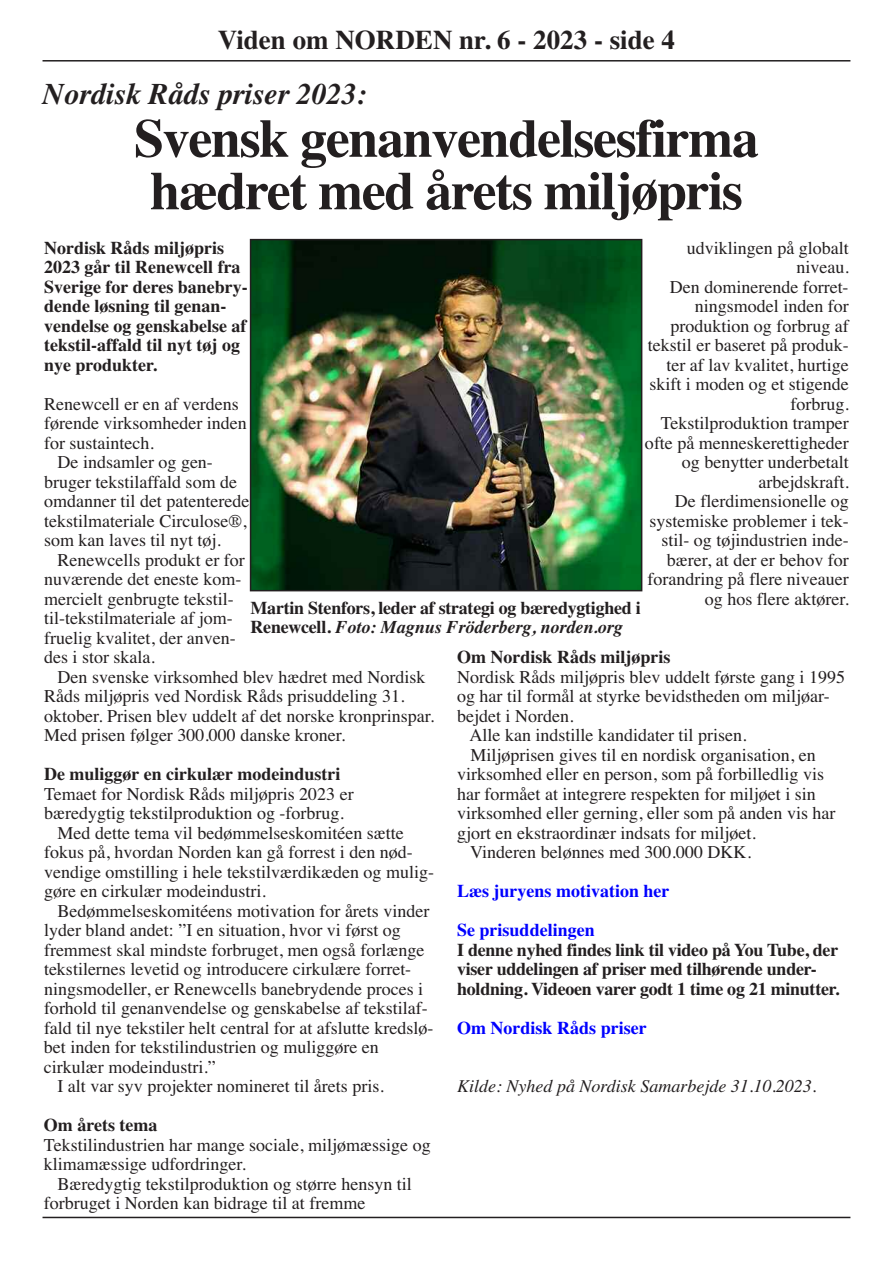
<style>
.page{position:relative;width:893px;height:1263px;background:#fff}
.page>*{position:absolute;margin:0;border:0;box-sizing:border-box;transform-origin:0 0}
.t1{font:700 54px/52.5px "Times";letter-spacing:-.025em;color:#231f20}
.t2{font:italic 700 30px "Times";color:#231f20}
.t3{font:700 27px "Times";color:#231f20}
.t4{font:18px/19.5px "Times";color:#231f20}
.t5{font:700 18px/19.5px "Times";color:#231f20}
.t6{font:700 18px/39px "Times";color:#00f}
.t7{font:italic 18px "Times";color:#231f20}
.s1{font-style:italic}
</style>
<div class="page">
<hr style="left:43px;top:60px;width:807px;height:2px;background:#231f20">
<img style="left:253px;top:242px;width:386px;height:346px">
<div style="left:250px;top:239px;width:392px;height:352px;border:2px solid #231f20"></div>
<hr style="left:43px;top:1217px;width:807px;height:1px;background:#231f20">
<h3 class="t3" style="left:218px;top:24px;width:459px">Viden om NORDEN nr. 6 - 2023 - side 4</h3>
<h2 class="t2" style="left:43px;top:76px;width:326px">Nordisk Råds priser 2023:</h2>
<h1 class="t1" style="left:134px;top:112px;width:626px">Svensk genanvendelsesfirma hædret med årets miljøpris</h1>
<p class="t5" style="left:44px;top:238px;width:205px">Nordisk Råds miljøpris<br>2023 går til Renewcell fra<br>Sverige for deres banebry&shy;dende løsning til genan&shy;vendelse og genskabelse af tekstil-affald til nyt tøj og nye produkter.</p>
<p class="t4" style="left:44px;top:394px;width:196px">Renewcell er en af verdens</p>
<p class="t4" style="left:44px;top:413px;width:204px">førende virksomheder inden</p>
<p class="t4" style="left:44px;top:433px;width:111px">for sustaintech.</p>
<p class="t4" style="left:58px;top:452px;width:157px">De indsamler og gen-</p>
<p class="t4" style="left:44px;top:472px;width:195px">bruger tekstilaffald som de</p>
<p class="t4" style="left:44px;top:491px;width:207px">omdanner til det patenterede</p>
<p class="t4" style="left:44px;top:511px;width:204px">tekstilmateriale Circulose®,</p>
<p class="t4" style="left:44px;top:530px;width:178px">som kan laves til nyt tøj.</p>
<p class="t4" style="left:58px;top:550px;width:189px">Renewcells produkt er for</p>
<p class="t4" style="left:44px;top:569px;width:199px">nuværende det eneste kom-</p>
<p class="t4" style="left:44px;top:589px;width:191px">mercielt genbrugte tekstil-</p>
<p class="t4" style="left:44px;top:608px;width:190px">til-tekstilmateriale af jom-</p>
<p class="t4" style="left:44px;top:628px;width:193px">fruelig kvalitet, der anven-</p>
<p class="t4" style="left:44px;top:647px;width:112px">des i stor skala.</p>
<p class="t4" style="left:58px;top:667px;width:369px">Den svenske virksomhed blev hædret med Nordisk</p>
<p class="t4" style="left:44px;top:686px;width:362px">Råds miljøpris ved Nordisk Råds prisuddeling 31.</p>
<p class="t4" style="left:44px;top:706px;width:392px">oktober. Prisen blev uddelt af det norske kronprinspar.</p>
<p class="t4" style="left:44px;top:725px;width:303px">Med prisen følger 300.000 danske kroner.</p>
<p class="t5" style="left:44px;top:764px;width:298px">De muliggør en cirkulær modeindustri</p>
<p class="t4" style="left:44px;top:784px;width:311px">Temaet for Nordisk Råds miljøpris 2023 er</p>
<p class="t4" style="left:44px;top:803px;width:301px">bæredygtig tekstilproduktion og -forbrug.</p>
<p class="t4" style="left:58px;top:823px;width:348px">Med dette tema vil bedømmelseskomitéen sætte</p>
<p class="t4" style="left:44px;top:842px;width:370px">fokus på, hvordan Norden kan gå forrest i den nød-</p>
<p class="t4" style="left:44px;top:862px;width:391px">vendige omstilling i hele tekstilværdikæden og mulig-</p>
<p class="t4" style="left:44px;top:881px;width:223px">gøre en cirkulær modeindustri.</p>
<p class="t4" style="left:58px;top:901px;width:373px">Bedømmelseskomitéens motivation for årets vinder</p>
<p class="t4" style="left:44px;top:920px;width:358px">lyder bland andet: ”I en situation, hvor vi først og</p>
<p class="t4" style="left:44px;top:940px;width:382px">fremmest skal mindste forbruget, men også forlænge</p>
<p class="t4" style="left:44px;top:959px;width:369px">tekstilernes levetid og introducere cirkulære forret-</p>
<p class="t4" style="left:44px;top:979px;width:381px">ningsmodeller, er Renewcells banebrydende proces i</p>
<p class="t4" style="left:44px;top:998px;width:385px">forhold til genanvendelse og genskabelse af tekstilaf-</p>
<p class="t4" style="left:44px;top:1018px;width:391px">fald til nye tekstiler helt central for at afslutte kredslø-</p>
<p class="t4" style="left:44px;top:1037px;width:336px">bet inden for tekstilindustrien og muliggøre en</p>
<p class="t4" style="left:44px;top:1057px;width:173px">cirkulær modeindustri.”</p>
<p class="t4" style="left:57px;top:1076px;width:328px">I alt var syv projekter nomineret til årets pris.</p>
<p class="t5" style="left:44px;top:1115px;width:115px">Om årets tema</p>
<p class="t4" style="left:44px;top:1135px;width:388px">Tekstilindustrien har mange sociale, miljømæssige og klimamæssige udfordringer.</p>
<p class="t4" style="left:44px;top:1174px;width:369px;text-indent:14px">Bæredygtig tekstilproduktion og større hensyn til forbruget i Norden kan bidrage til at fremme</p>
<p class="t4" style="left:645px;top:238px;width:205px;text-align:right">udviklingen på globalt niveau.<br>Den dominerende forret&shy;ningsmodel inden for produktion og forbrug af tekstil er baseret på produk&shy;ter af lav kvalitet, hurtige skift i moden og et stigende forbrug.<br>Tekstilproduktion tramper ofte på menneskerettigheder og benytter underbetalt arbejdskraft.<br>De flerdimensionelle og systemiske problemer i tek&shy;stil- og tøjindustrien inde&shy;bærer, at der er behov for forandring på flere niveauer og hos flere aktører.</p>
<p class="t5" style="left:251px;top:598px;width:392px">Martin Stenfors, leder af strategi og bæredygtighed i<br>Renewcell. <span class="s1">Foto: Magnus Fröderberg, norden.org</span></p>
<p class="t5" style="left:457px;top:647px;width:215px">Om Nordisk Råds miljøpris</p>
<p class="t4" style="left:457px;top:667px;width:389px">Nordisk Råds miljøpris blev uddelt første gang i 1995</p>
<p class="t4" style="left:457px;top:686px;width:374px">og har til formål at styrke bevidstheden om miljøar-</p>
<p class="t4" style="left:457px;top:706px;width:118px">bejdet i Norden.</p>
<p class="t4" style="left:470px;top:725px;width:278px">Alle kan indstille kandidater til prisen.</p>
<p class="t4" style="left:471px;top:745px;width:347px">Miljøprisen gives til en nordisk organisation, en</p>
<p class="t4" style="left:457px;top:764px;width:368px">virksomhed eller en person, som på forbilledlig vis</p>
<p class="t4" style="left:457px;top:784px;width:360px">har formået at integrere respekten for miljøet i sin</p>
<p class="t4" style="left:457px;top:803px;width:380px">virksomhed eller gerning, eller som på anden vis har</p>
<p class="t4" style="left:457px;top:823px;width:300px">gjort en ekstraordinær indsats for miljøet.</p>
<p class="t4" style="left:470px;top:842px;width:282px">Vinderen belønnes med 300.000 DKK.</p>
<p class="t6" style="left:457px;top:872px;width:214px">Læs juryens motivation her<br>Se prisuddelingen</p>
<p class="t5" style="left:457px;top:940px;width:384px">I denne nyhed findes link til video på You Tube, der viser uddelingen af priser med tilhørende under&shy;holdning. Videoen varer godt 1 time og 21 minutter.</p>
<p class="t6" style="left:457px;top:1008px;width:191px">Om Nordisk Råds priser</p>
<p class="t7" style="left:457px;top:1076px;width:361px">Kilde: Nyhed på Nordisk Samarbejde 31.10.2023.</p>
</div>
